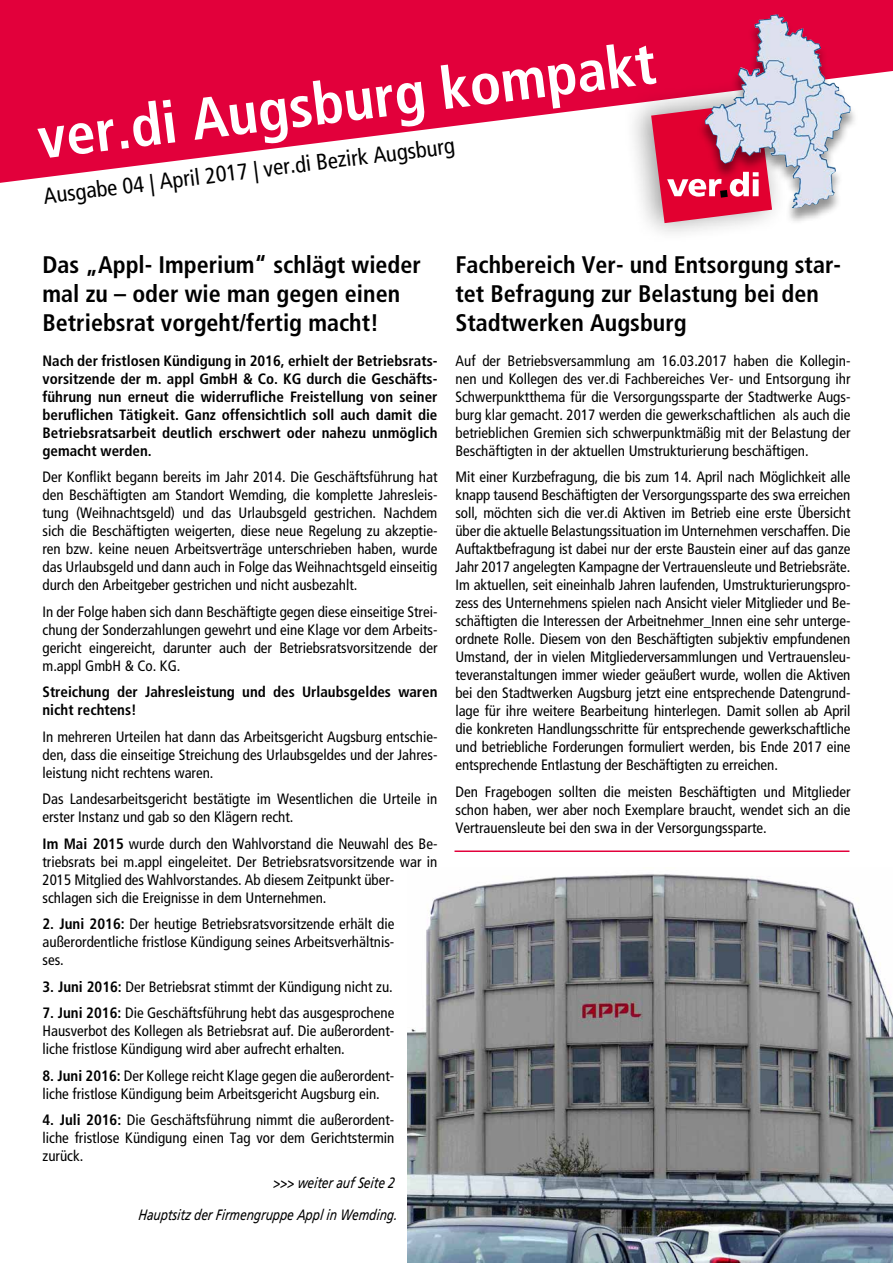
<style>
.page{position:relative;width:893px;height:1263px;background:#fff}
.page>*{position:absolute;margin:0;border:0;box-sizing:border-box;transform-origin:0 0}
.t1{font:700 condensed 58.5px "Frutiger";color:#fff}
.t2{font:700 condensed 24px/28.8px "Frutiger";color:#000}
.t3{font:condensed 22.5px "Frutiger";color:#000}
.t4{font:condensed 15px/18px "Frutiger";color:#000;text-align:justify}
.t5{font:700 condensed 15px/18px "Frutiger";color:#000;text-align:justify}
.t6{font:italic condensed 15px "Frutiger";color:#000}
.s1{font-weight:700}
</style>
<div class="page">
<img style="left:407px;top:874px;width:486px;height:389px">
<svg style="left:0;top:0;width:893px;height:183px;fill:#e2003b"></svg>
<div style="left:623px;top:78px;width:166px;height:166px;background:#000;opacity:.4"></div>
<svg style="left:651px;top:102px;width:46px;height:121px;background:#df3d60"></svg>
<div style="left:697px;top:15px;width:162px;height:209px;background:#000;opacity:.42"></div>
<img style="left:738px;top:14px;width:37px;height:83px">
<hr style="left:454px;top:850px;width:395px;height:2px;background:#e2003b">
<h1 class="t1" style="left:34px;top:104px;width:624px;rotate:-7deg">ver.di Augsburg kompakt</h1>
<h3 class="t3" style="left:42px;top:183px;width:416px;rotate:-7deg">Ausgabe 04 | April 2017 | ver.di Bezirk Augsburg</h3>
<h2 class="t2" style="left:43px;top:250px;width:380px">Das „Appl- Imperium“ schlägt wieder mal zu – oder wie man gegen einen<br>Betriebsrat vorgeht/fertig macht!</h2>
<p class="t5" style="left:43px;top:352px;width:396px">Nach der fristlosen Kündigung in 2016, erhielt der Betriebsrats&shy;vorsitzende der m. appl GmbH &amp; Co. KG durch die Geschäfts&shy;führung nun erneut die widerrufliche Freistellung von seiner beruflichen Tätigkeit. Ganz offensichtlich soll auch damit die Betriebsratsarbeit deutlich erschwert oder nahezu unmöglich gemacht werden.</p>
<p class="t4" style="left:43px;top:468px;width:396px">Der Konflikt begann bereits im Jahr 2014. Die Geschäftsführung hat den Beschäftigten am Standort Wemding, die komplette Jahresleis&shy;tung (Weihnachtsgeld) und das Urlaubsgeld gestrichen. Nachdem sich die Beschäftigten weigerten, diese neue Regelung zu akzeptie&shy;ren bzw. keine neuen Arbeitsverträge unterschrieben haben, wurde das Urlaubsgeld und dann auch in Folge das Weihnachtsgeld einseitig durch den Arbeitgeber gestrichen und nicht ausbezahlt.</p>
<p class="t4" style="left:43px;top:603px;width:396px">In der Folge haben sich dann Beschäftigte gegen diese einseitige Strei&shy;chung der Sonderzahlungen gewehrt und eine Klage vor dem Arbeits&shy;gericht eingereicht, darunter auch der Betriebsratsvorsitzende der m.appl GmbH &amp; Co. KG.</p>
<p class="t5" style="left:43px;top:683px;width:396px">Streichung der Jahresleistung und des Urlaubsgeldes waren nicht rechtens!</p>
<p class="t4" style="left:43px;top:728px;width:396px">In mehreren Urteilen hat dann das Arbeitsgericht Augsburg entschie&shy;den, dass die einseitige Streichung des Urlaubsgeldes und der Jahres&shy;leistung nicht rechtens waren.</p>
<p class="t4" style="left:43px;top:790px;width:396px">Das Landesarbeitsgericht bestätigte im Wesentlichen die Urteile in erster Instanz und gab so den Klägern recht.</p>
<p class="t4" style="left:43px;top:835px;width:396px;text-align:left"><span class="s1">Im Mai 2015</span> wurde durch den Wahlvorstand die Neuwahl des Be&shy;triebsrats bei m.appl eingeleitet. Der Betriebsratsvorsitzende war in 2015 Mitglied des Wahlvorstandes. Ab diesem Zeitpunkt über&shy;schlagen sich die Ereignisse in dem Unternehmen.</p>
<p class="t4" style="left:43px;top:915px;width:353px"><span class="s1">2. Juni 2016:</span> Der heutige Betriebsratsvorsitzende erhält die außerordentliche fristlose Kündigung seines Arbeitsverhältnis&shy;ses.</p>
<p class="t4" style="left:43px;top:978px;width:352px"><span class="s1">3. Juni 2016:</span> Der Betriebsrat stimmt der Kündigung nicht zu.</p>
<p class="t4" style="left:43px;top:1004px;width:353px"><span class="s1">7. Juni 2016:</span> Die Geschäftsführung hebt das ausgesprochene Hausverbot des Kollegen als Betriebsrat auf. Die außerordent&shy;liche fristlose Kündigung wird aber aufrecht erhalten.</p>
<p class="t4" style="left:43px;top:1067px;width:353px"><span class="s1">8. Juni 2016:</span> Der Kollege reicht Klage gegen die außerordent&shy;liche fristlose Kündigung beim Arbeitsgericht Augsburg ein.</p>
<p class="t4" style="left:43px;top:1111px;width:353px"><span class="s1">4. Juli 2016:</span> Die Geschäftsführung nimmt die außerordent&shy;liche fristlose Kündigung einen Tag vor dem Gerichtstermin zurück.</p>
<p class="t6" style="left:273px;top:1174px;width:123px">&gt;&gt;&gt; weiter auf Seite 2</p>
<p class="t6" style="left:138px;top:1206px;width:260px">Hauptsitz der Firmengruppe Appl in Wemding.</p>
<h2 class="t2" style="left:455px;top:250px;width:387px">Fachbereich Ver- und Entsorgung star&shy;tet Befragung zur Belastung bei den<br>Stadtwerken Augsburg</h2>
<p class="t4" style="left:455px;top:352px;width:396px">Auf der Betriebsversammlung am 16.03.2017 haben die Kollegin&shy;nen und Kollegen des ver.di Fachbereiches Ver- und Entsorgung ihr Schwerpunktthema für die Versorgungssparte der Stadtwerke Augs&shy;burg klar gemacht. 2017 werden die gewerkschaftlichen als auch die betrieblichen Gremien sich schwerpunktmäßig mit der Belastung der Beschäftigten in der aktuellen Umstrukturierung beschäftigen.</p>
<p class="t4" style="left:455px;top:468px;width:396px">Mit einer Kurzbefragung, die bis zum 14. April nach Möglichkeit alle knapp tausend Beschäftigten der Versorgungssparte des swa erreichen soll, möchten sich die ver.di Aktiven im Betrieb eine erste Übersicht über die aktuelle Belastungssituation im Unternehmen verschaffen. Die Auftaktbefragung ist dabei nur der erste Baustein einer auf das ganze Jahr 2017 angelegten Kampagne der Vertrauensleute und Betriebsräte.<br>Im aktuellen, seit eineinhalb Jahren laufenden, Umstrukturierungspro&shy;zess des Unternehmens spielen nach Ansicht vieler Mitglieder und Be&shy;schäftigten die Interessen der Arbeitnehmer_Innen eine sehr unterge&shy;ordnete Rolle. Diesem von den Beschäftigten subjektiv empfundenen Umstand, der in vielen Mitgliederversammlungen und Vertrauensleu&shy;teveranstaltungen immer wieder geäußert wurde, wollen die Aktiven bei den Stadtwerken Augsburg jetzt eine entsprechende Datengrund&shy;lage für ihre weitere Bearbeitung hinterlegen. Damit sollen ab April die konkreten Handlungsschritte für entsprechende gewerkschaftliche und betriebliche Forderungen formuliert werden, bis Ende 2017 eine entsprechende Entlastung der Beschäftigten zu erreichen.</p>
<p class="t4" style="left:455px;top:783px;width:396px">Den Fragebogen sollten die meisten Beschäftigten und Mitglieder schon haben, wer aber noch Exemplare braucht, wendet sich an die Vertrauensleute bei den swa in der Versorgungssparte.</p>
</div>
